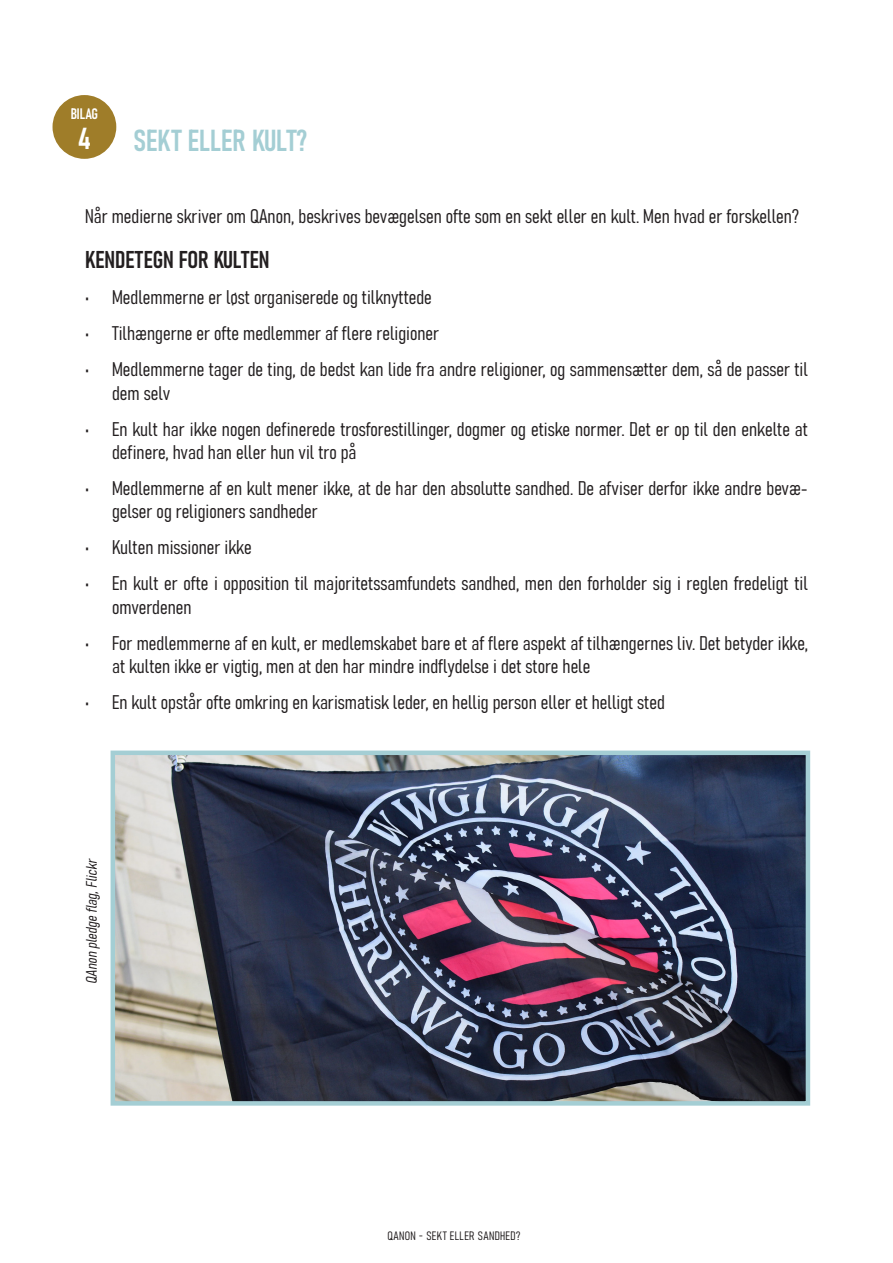
<style>
.page{position:relative;width:893px;height:1263px;background:#fff}
.page>*{position:absolute;margin:0;border:0;box-sizing:border-box;transform-origin:0 0}
.t1{font:30px "Bahnschrift";color:#a4ced4}
.t2{font:30px "Bahnschrift";color:#fff}
.t3{font:24px "Bahnschrift";color:#231f20}
.t4{font:19.5px/23.4px "Bahnschrift";color:#231f20}
.t5{font:italic 15px "Bahnschrift";color:#231f20}
.t6{font:15px "Bahnschrift";color:#fff}
.t7{font:12px "Bahnschrift";letter-spacing:.03em;color:#231f20}
</style>
<div class="page">
<div style="left:53px;top:95px;width:63px;height:64px;background:#9f7d29;border-radius:50%"></div>
<img style="left:116px;top:755px;width:689px;height:346px">
<div style="left:111px;top:750px;width:699px;height:356px;border:4px solid #a4ced4"></div>
<p class="t6" style="left:71px;top:102px;width:29px">BILAG</p>
<p class="t2" style="left:78px;top:115px;width:14px">4</p>
<p class="t1" style="left:134px;top:118px;width:175px">SEKT ELLER KULT?</p>
<p class="t4" style="left:85px;top:203px;width:715px">Når medierne skriver om QAnon, beskrives bevægelsen ofte som en sekt eller en kult. Men hvad er forskellen?</p>
<p class="t3" style="left:85px;top:242px;width:186px">KENDETEGN FOR KULTEN</p>
<p class="t4" style="left:85px;top:284px;width:348px">• Medlemmerne er løst organiserede og tilknyttede</p>
<p class="t4" style="left:85px;top:320px;width:356px">• Tilhængerne er ofte medlemmer af flere religioner</p>
<p class="t4" style="left:112px;top:356px;width:697px;text-indent:-27px">• Medlemmerne tager de ting, de bedst kan lide fra andre religioner, og sammensætter dem, så de passer til dem selv</p>
<p class="t4" style="left:112px;top:416px;width:697px;text-indent:-27px">• En kult har ikke nogen definerede trosforestillinger, dogmer og etiske normer. Det er op til den enkelte at definere, hvad han eller hun vil tro på</p>
<p class="t4" style="left:112px;top:475px;width:697px;text-indent:-27px">• Medlemmerne af en kult mener ikke, at de har den absolutte sandhed. De afviser derfor ikke andre bevæ&shy;gelser og religioners sandheder</p>
<p class="t4" style="left:85px;top:535px;width:168px">• Kulten missioner ikke</p>
<p class="t4" style="left:112px;top:571px;width:697px;text-indent:-27px">• En kult er ofte i opposition til majoritetssamfundets sandhed, men den forholder sig i reglen fredeligt til omverdenen</p>
<p class="t4" style="left:112px;top:630px;width:697px;text-indent:-27px">• For medlemmerne af en kult, er medlemskabet bare et af flere aspekt af tilhængernes liv. Det betyder ikke, at kulten ikke er vigtig, men at den har mindre indflydelse i det store hele</p>
<p class="t4" style="left:85px;top:689px;width:581px">• En kult opstår ofte omkring en karismatisk leder, en hellig person eller et helligt sted</p>
<p class="t5" style="left:80px;top:984px;width:129px;rotate:-90deg">QAnonpledgeflag,Flickr</p>
<p class="t7" style="left:388px;top:1226px;width:134px">QANON - SEKT ELLER SANDHED?</p>
</div>
